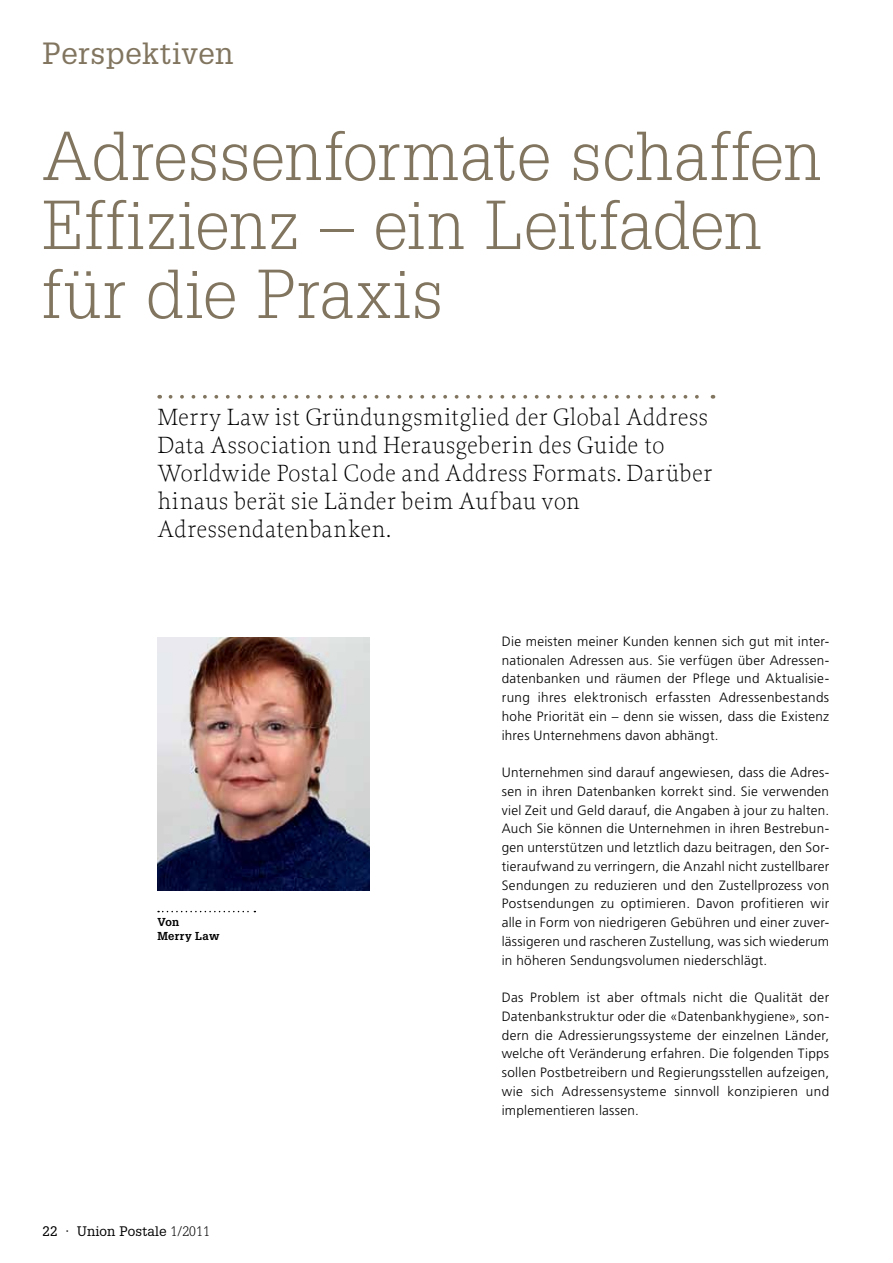
<style>
.page{position:relative;width:893px;height:1263px;background:#fff}
.page>*{position:absolute;margin:0;border:0;box-sizing:border-box;transform-origin:0 0}
.t1{font:300 67.5px/69px "Glypha LT Std";letter-spacing:.015em;color:#81755f}
.t2{font:30px "Glypha LT Std";letter-spacing:.01em;color:#81755f}
.t3{font:200 24.75px/28px "Proforma";letter-spacing:.015em;color:#000}
.t4{font:300 13.5px/18.8px "Frutiger";letter-spacing:.02em;color:#000;text-align:justify}
.t5{font:13.5px "Glypha LT Std";letter-spacing:.01em;color:#000}
.t6{font:700 11.25px/14.1px "Glypha LT Std";letter-spacing:.025em;color:#000}
.s1{font-weight:300}
</style>
<div class="page">
<svg style="left:158px;top:911px;width:97px;height:1px"></svg>
<svg style="left:170px;top:395px;width:543px;height:4px"></svg>
<img style="left:157px;top:637px;width:213px;height:253px">
<h2 class="t2" style="left:43px;top:35px;width:192px">Perspektiven</h2>
<h1 class="t1" style="left:43px;top:123px;width:780px">Adressenformate schaffen<br>Effizienz – ein Leitfaden für die Praxis</h1>
<h3 class="t3" style="left:157px;top:402px;width:556px">Merry Law ist Gründungsmitglied der Global Address Data Association und Herausgeberin des Guide to Worldwide Postal Code and Address Formats. Darüber hinaus berät sie Länder beim Aufbau von Adressendatenbanken.</h3>
<p class="t6" style="left:157px;top:915px;width:64px">Von<br>Merry Law</p>
<p class="t5" style="left:43px;top:1223px;width:169px">22 · Union Postale <span class="s1">1/2011</span></p>
<p class="t4" style="left:502px;top:632px;width:329px">Die meisten meiner Kunden kennen sich gut mit inter&shy;nationalen Adressen aus. Sie verfügen über Adressen&shy;datenbanken und räumen der Pflege und Aktualisie&shy;rung ihres elektronisch erfassten Adressenbestands hohe Priorität ein – denn sie wissen, dass die Existenz ihres Unternehmens davon abhängt.</p>
<p class="t4" style="left:502px;top:763px;width:329px">Unternehmen sind darauf angewiesen, dass die Adres&shy;sen in ihren Datenbanken korrekt sind. Sie verwenden viel Zeit und Geld darauf, die Angaben à jour zu halten.<br>Auch Sie können die Unternehmen in ihren Bestrebun&shy;gen unterstützen und letztlich dazu beitragen, den Sor&shy;tieraufwand zu verringern, die Anzahl nicht zustellbarer Sendungen zu reduzieren und den Zustellprozess von Postsendungen zu optimieren. Davon profitieren wir alle in Form von niedrigeren Gebühren und einer zuver&shy;lässigeren und rascheren Zustellung, was sich wiederum in höheren Sendungsvolumen niederschlägt.</p>
<p class="t4" style="left:502px;top:988px;width:329px">Das Problem ist aber oftmals nicht die Qualität der Datenbankstruktur oder die «Datenbankhygiene», son&shy;dern die Adressierungssysteme der einzelnen Länder, welche oft Veränderung erfahren. Die folgenden Tipps sollen Postbetreibern und Regierungsstellen aufzeigen, wie sich Adressensysteme sinnvoll konzipieren und implementieren lassen.</p>
</div>
